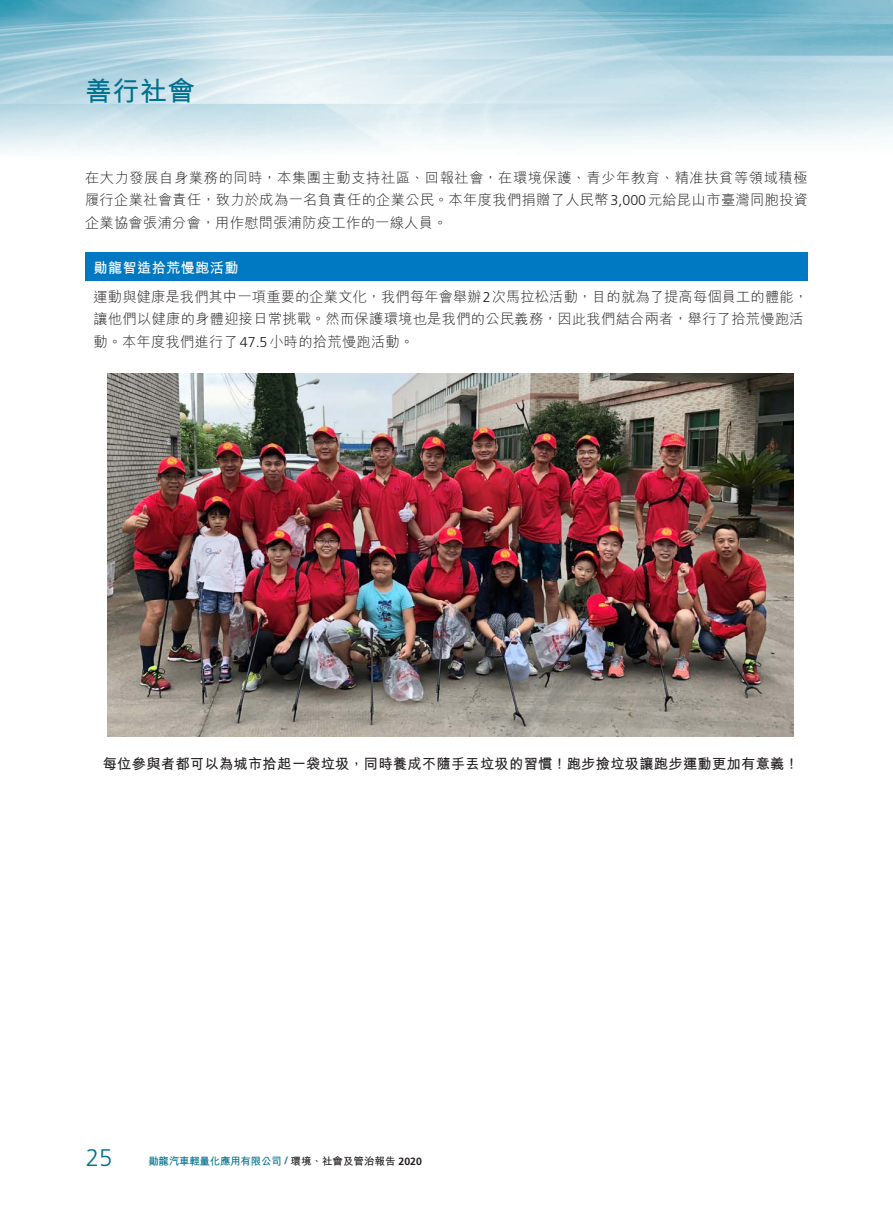
<style>
.page{position:relative;width:893px;height:1212px;background:#fff}
.page>*{position:absolute;margin:0;border:0;box-sizing:border-box;transform-origin:0 0}
.t1{font:700 27px "M Hei HK";color:#00718e}
.t2{font:300 24px "Frutiger LT Std";color:#00718e}
._00_txt{font:300 14.25px/22.5px "M Hei HK";letter-spacing:.02em;color:#231f20;text-align:justify}
._50_Table_txt{font:300 14.25px/22.5px "M Hei HK";letter-spacing:.02em;color:#231f20}
._50_Table_txt-2{font:700 14.25px "M Hei HK";letter-spacing:.02em;color:#231f20}
._50_Table_txt-3{font:700 14.25px "M Hei HK";letter-spacing:.02em;color:#fff}
.t3{font:700 10.5px "M Hei HK";letter-spacing:-.025em;color:#00718e}
.s1{font-family:"Frutiger LT Std"}
.s2{color:#231f20}
.s3{font-family:"Frutiger LT Std";color:#231f20}
</style>
<div class="page">
<img style="left:0;top:0;width:893px;height:152px">
<div style="left:85px;top:252px;width:723px;height:29px;background:#0079c2"></div>
<img style="left:108px;top:374px;width:686px;height:362px">
<p class="t1" style="left:85px;top:71px;width:111px">善行社會</p>
<p class="_00_txt" style="left:85px;top:166px;width:725px">在大力發展自身業務的同時，本集團主動支持社區、回報社會，在環境保護、青少年教育、精准扶貧等領域積極履行企業社會責任，致力於成為一名負責任的企業公民。本年度我們捐贈了人民幣<span class="s1">3,000</span>元給昆山市臺灣同胞投資企業協會張浦分會，用作慰問張浦防疫工作的一線人員。</p>
<p class="_50_Table_txt-3" style="left:94px;top:257px;width:147px">勛龍智造拾荒慢跑活動</p>
<p class="_50_Table_txt" style="left:94px;top:285px;width:716px">運動與健康是我們其中一項重要的企業文化，我們每年會舉辦<span class="s1">2</span>次馬拉松活動，目的就為了提高每個員工的體能，讓他們以健康的身體迎接日常挑戰。然而保護環境也是我們的公民義務，因此我們結合兩者，舉行了拾荒慢跑活動。本年度我們進行了<span class="s1">47.5</span>小時的拾荒慢跑活動。</p>
<p class="_50_Table_txt-2" style="left:103px;top:753px;width:697px">每位參與者都可以為城市拾起一袋垃圾，同時養成不隨手丟垃圾的習慣！跑步撿垃圾讓跑步運動更加有意義！</p>
<h2 class="t2" style="left:86px;top:1144px;width:28px">25</h2>
<p class="t3" style="left:148px;top:1153px;width:275px">勛龍汽車輕量化應用有限公司 <span class="s1">/</span> <span class="s2">環境、社會及管治報告</span> <span class="s3">2020</span></p>
</div>
